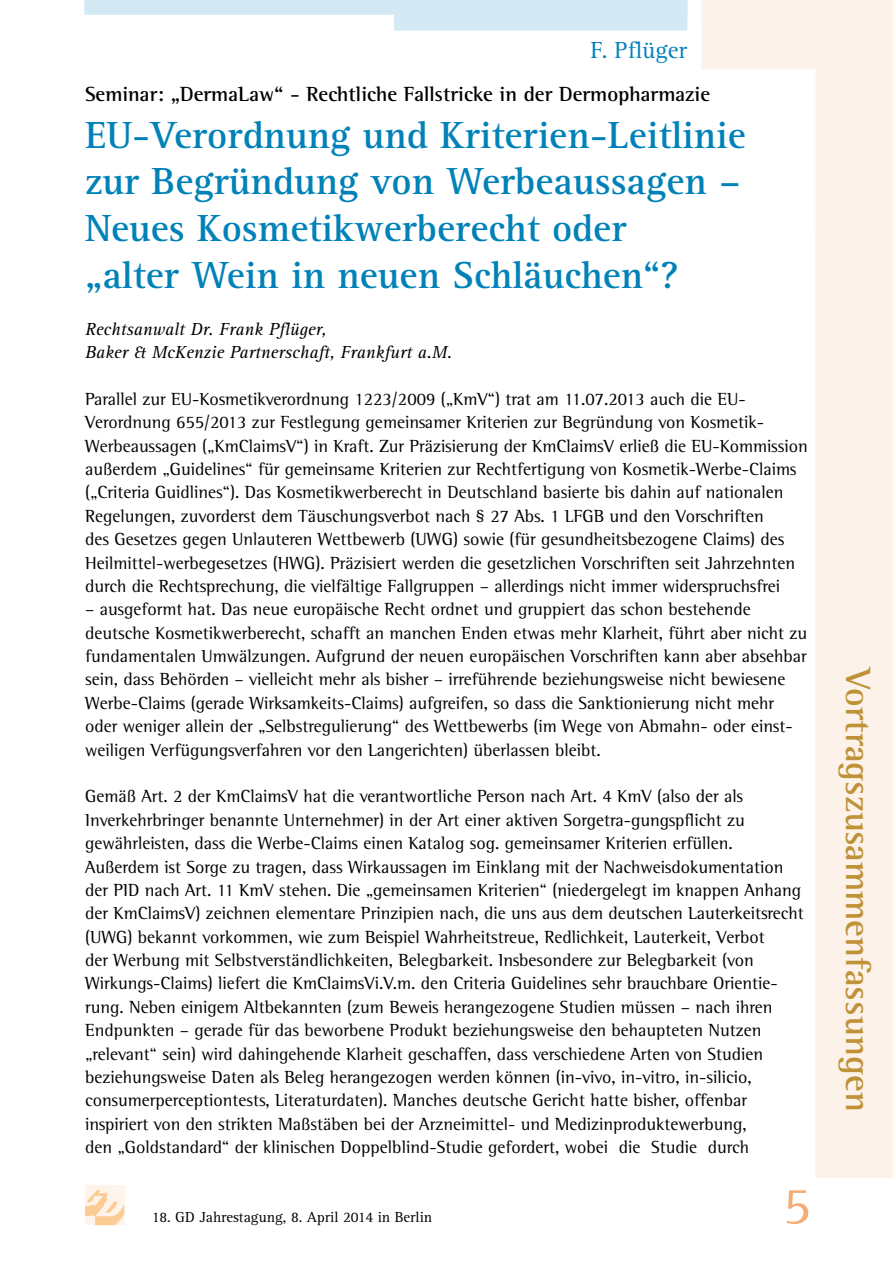
<style>
.page{position:relative;width:893px;height:1263px;background:#fff}
.page>*{position:absolute;margin:0;border:0;box-sizing:border-box;transform-origin:0 0}
.t1{font:54px "Agfa Rotis Serif";color:#f5ac75}
.t2{font:700 39px/46.8px "Agfa Rotis Serif";color:#0082b8}
.t3{font:700 36px "Agfa Rotis Semi Serif";color:#bf9237}
.t4{font:24px "Agfa Rotis Serif";color:#0082b8}
.t5{font:700 21px "Agfa Rotis Semi Serif";color:#000}
.t6{font:18px/23.4px "Agfa Rotis Semi Serif";color:#000}
.t7{font:italic 18px/23.4px "Agfa Rotis Serif";color:#000}
.t8{font:15px "Agfa Rotis Serif";color:#000}
</style>
<div class="page">
<svg style="left:701px;top:21px;width:192px;height:1157px"></svg>
<div style="left:85px;top:1186px;width:39px;height:39px;background:#fef4eb"></div>
<svg style="left:85px;top:1189px;width:39px;height:36px"></svg>
<svg style="left:84px;top:0;width:603px;height:31px"></svg>
<div style="left:701px;top:0;width:192px;height:21px;background:#fcf2ea"></div>
<h3 class="t4" style="left:590px;top:37px;width:98px">F. Pflüger</h3>
<p class="t5" style="left:85px;top:81px;width:627px">Seminar: „DermaLaw“ - Rechtliche Fallstricke in der Dermopharmazie</p>
<h2 class="t2" style="left:85px;top:112px;width:662px">EU-Verordnung und Kriterien-Leitlinie zur Begründung von Werbeaussagen – Neues Kosmetikwerberecht oder<br>„alter Wein in neuen Schläuchen“?</h2>
<p class="t7" style="left:85px;top:318px;width:369px">Rechtsanwalt Dr. Frank Pflüger,<br>Baker &amp; McKenzie Partnerschaft, Frankfurt a.M.</p>
<p class="t6" style="left:85px;top:387px;width:724px">Parallel zur EU-Kosmetikverordnung 1223/2009 („KmV“) trat am 11.07.2013 auch die EU-Verordnung 655/2013 zur Festlegung gemeinsamer Kriterien zur Begründung von Kosmetik-Werbeaussagen („KmClaimsV“) in Kraft. Zur Präzisierung der KmClaimsV erließ die EU-Kommission außerdem „Guidelines“ für gemeinsame Kriterien zur Rechtfertigung von Kosmetik-Werbe-Claims („Criteria Guidlines“). Das Kosmetikwerberecht in Deutschland basierte bis dahin auf nationalen Regelungen, zuvorderst dem Täuschungsverbot nach § 27 Abs. 1 LFGB und den Vorschriften<br>des Gesetzes gegen Unlauteren Wettbewerb (UWG) sowie (für gesundheitsbezogene Claims) des Heilmittel-werbegesetzes (HWG). Präzisiert werden die gesetzlichen Vorschriften seit Jahrzehnten durch die Rechtsprechung, die vielfältige Fallgruppen – allerdings nicht immer widerspruchsfrei</p>
<p class="t6" style="left:85px;top:597px;width:724px">– ausgeformt hat. Das neue europäische Recht ordnet und gruppiert das schon bestehende deutsche Kosmetikwerberecht, schafft an manchen Enden etwas mehr Klarheit, führt aber nicht zu fundamentalen Umwälzungen. Aufgrund der neuen europäischen Vorschriften kann aber absehbar sein, dass Behörden – vielleicht mehr als bisher – irreführende beziehungsweise nicht bewiesene Werbe-Claims (gerade Wirksamkeits-Claims) aufgreifen, so dass die Sanktionierung nicht mehr oder weniger allein der „Selbstregulierung“ des Wettbewerbs (im Wege von Abmahn- oder einst&shy;weiligen Verfügungsverfahren vor den Langerichten) überlassen bleibt.</p>
<p class="t6" style="left:85px;top:784px;width:720px">Gemäß Art. 2 der KmClaimsV hat die verantwortliche Person nach Art. 4 KmV (also der als Inverkehrbringer benannte Unternehmer) in der Art einer aktiven Sorgetra-gungspflicht zu gewährleisten, dass die Werbe-Claims einen Katalog sog. gemeinsamer Kriterien erfüllen.<br>Außerdem ist Sorge zu tragen, dass Wirkaussagen im Einklang mit der Nachweisdokumentation der PID nach Art. 11 KmV stehen. Die „gemeinsamen Kriterien“ (niedergelegt im knappen Anhang der KmClaimsV) zeichnen elementare Prinzipien nach, die uns aus dem deutschen Lauterkeitsrecht (UWG) bekannt vorkommen, wie zum Beispiel Wahrheitstreue, Redlichkeit, Lauterkeit, Verbot<br>der Werbung mit Selbstverständlichkeiten, Belegbarkeit. Insbesondere zur Belegbarkeit (von Wirkungs-Claims) liefert die KmClaimsVi.V.m. den Criteria Guidelines sehr brauchbare Orientie&shy;rung. Neben einigem Altbekannten (zum Beweis herangezogene Studien müssen – nach ihren Endpunkten – gerade für das beworbene Produkt beziehungsweise den behaupteten Nutzen „relevant“ sein) wird dahingehende Klarheit geschaffen, dass verschiedene Arten von Studien beziehungsweise Daten als Beleg herangezogen werden können (in-vivo, in-vitro, in-silicio, consumerperceptiontests, Literaturdaten). Manches deutsche Gericht hatte bisher, offenbar inspiriert von den strikten Maßstäben bei der Arzneimittel- und Medizinproduktewerbung,<br>den „Goldstandard“ der klinischen Doppelblind-Studie gefordert, wobei die Studie durch</p>
<p class="t8" style="left:152px;top:1208px;width:282px">18. GD Jahrestagung, 8. April 2014 in Berlin</p>
<h1 class="t1" style="left:783px;top:1175px;width:30px">5</h1>
<h3 class="t3" style="left:880px;top:668px;width:445px;rotate:90deg">Vortragszusammenfassungen</h3>
</div>
